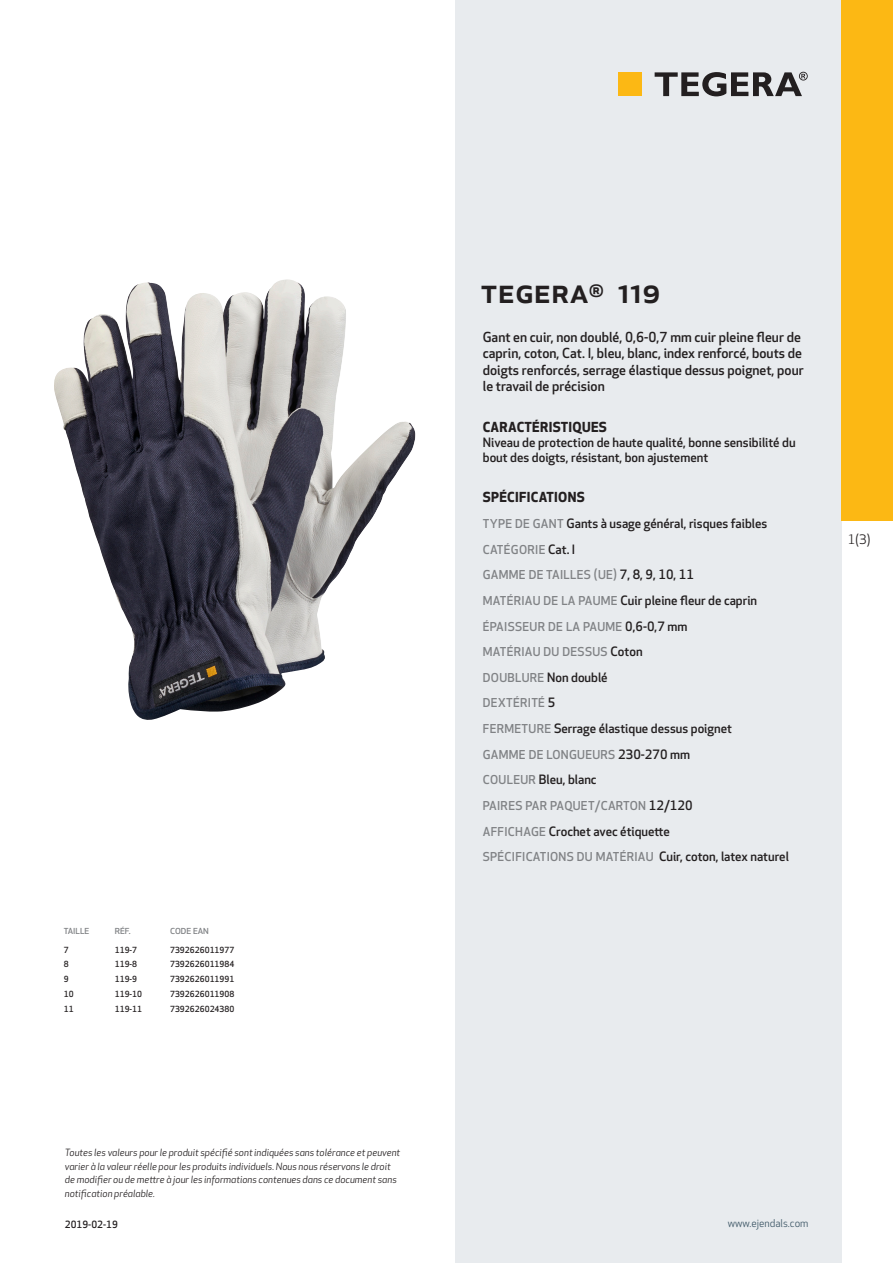
<style>
.page{position:relative;width:893px;height:1263px;background:#fff}
.page>*{position:absolute;margin:0;border:0;box-sizing:border-box;transform-origin:0 0}
.prodname{font:500 34.5px "Apex New";color:#231f20}
.Funktion_body{font:500 13.5px/16.5px "Apex New";color:#231f20}
.Funktion_body-2{font:700 13.5px "Apex New";letter-spacing:.025em;color:#231f20}
.t1{font:12.75px "Apex New";color:#231f20}
.Funktion_body-3{font:500 12.6px/15px "Apex New";color:#231f20}
.Funktion_body-4{font:500 12px "Apex New";letter-spacing:.025em;color:#808285}
.t2{font:10.5px "Apex New";color:#405968}
.t3{font:italic 9.75px/13.5px "Apex New";color:#231f20}
.Sidfot_datum{font:500 9.75px "Apex New";color:#231f20}
.ArticleTable_body{font:500 8.25px "Apex New";color:#231f20}
.ArticeTable_header{font:500 8.1px "Apex New";color:#808285;scale:1.06 1}
.s1{font-size:12px;color:#808285}
.s2{font-size:12.6px;color:#231f20}
</style>
<div class="page">
<div style="left:455px;top:0;width:387px;height:1263px;background:#e8ebee"></div>
<div style="left:842px;top:0;width:51px;height:520px;background:#fcb814"></div>
<img style="left:54px;top:282px;width:362px;height:438px">
<div style="left:618px;top:72px;width:24px;height:24px;background:#fcb814"></div>
<svg style="left:655px;top:72px;width:153px;height:24px"></svg>
<p class="ArticeTable_header" style="left:64px;top:925px;width:26px">TAILLE</p>
<p class="ArticeTable_header" style="left:115px;top:925px;width:16px">RÉF.</p>
<p class="ArticeTable_header" style="left:170px;top:925px;width:38px">CODE EAN</p>
<p class="ArticleTable_body" style="left:64px;top:944px;width:6px">7</p>
<p class="ArticleTable_body" style="left:115px;top:944px;width:24px">119-7</p>
<p class="ArticleTable_body" style="left:170px;top:944px;width:66px">7392626011977</p>
<p class="ArticleTable_body" style="left:64px;top:959px;width:6px">8</p>
<p class="ArticleTable_body" style="left:115px;top:959px;width:24px">119-8</p>
<p class="ArticleTable_body" style="left:170px;top:959px;width:66px">7392626011984</p>
<p class="ArticleTable_body" style="left:64px;top:973px;width:6px">9</p>
<p class="ArticleTable_body" style="left:115px;top:973px;width:24px">119-9</p>
<p class="ArticleTable_body" style="left:170px;top:973px;width:66px">7392626011991</p>
<p class="ArticleTable_body" style="left:64px;top:988px;width:11px">10</p>
<p class="ArticleTable_body" style="left:115px;top:988px;width:29px">119-10</p>
<p class="ArticleTable_body" style="left:170px;top:988px;width:66px">7392626011908</p>
<p class="ArticleTable_body" style="left:64px;top:1003px;width:11px">11</p>
<p class="ArticleTable_body" style="left:115px;top:1003px;width:29px">119-11</p>
<p class="ArticleTable_body" style="left:170px;top:1003px;width:66px">7392626024380</p>
<p class="t3" style="left:65px;top:1146px;width:337px">Toutes les valeurs pour le produit spécifié sont indiquées sans tolérance et peuvent varier à la valeur réelle pour les produits individuels. Nous nous réservons le droit de modifier ou de mettre à jour les informations contenues dans ce document sans notification préalable.</p>
<p class="Sidfot_datum" style="left:65px;top:1218px;width:54px">2019-02-19</p>
<p class="prodname" style="left:480px;top:267px;width:182px">TEGERA<sup>®</sup> 119</p>
<p class="Funktion_body" style="left:483px;top:328px;width:322px">Gant en cuir, non doublé, 0,6-0,7 mm cuir pleine fleur de caprin, coton, Cat. I, bleu, blanc, index renforcé, bouts de doigts renforcés, serrage élastique dessus poignet, pour le travail de précision</p>
<p class="Funktion_body-2" style="left:483px;top:417px;width:126px">CARACTÉRISTIQUES</p>
<p class="Funktion_body-3" style="left:483px;top:434px;width:314px">Niveau de protection de haute qualité, bonne sensibilité du bout des doigts, résistant, bon ajustement</p>
<p class="Funktion_body-2" style="left:483px;top:488px;width:103px">SPÉCIFICATIONS</p>
<p class="Funktion_body-3" style="left:483px;top:516px;width:286px"><span class="s1">TYPE DE GANT</span> Gants à usage général, risques faibles</p>
<p class="Funktion_body-4" style="left:483px;top:541px;width:94px">CATÉGORIE <span class="s2">Cat. I</span></p>
<p class="Funktion_body-4" style="left:483px;top:567px;width:213px">GAMME DE TAILLES (UE) <span class="s2">7, 8, 9, 10, 11</span></p>
<p class="Funktion_body-3" style="left:483px;top:592px;width:276px"><span class="s1">MATÉRIAU DE LA PAUME</span> Cuir pleine fleur de caprin</p>
<p class="Funktion_body-4" style="left:483px;top:618px;width:206px">ÉPAISSEUR DE LA PAUME <span class="s2">0,6-0,7 mm</span></p>
<p class="Funktion_body-4" style="left:483px;top:644px;width:161px">MATÉRIAU DU DESSUS <span class="s2">Coton</span></p>
<p class="Funktion_body-3" style="left:483px;top:669px;width:126px"><span class="s1">DOUBLURE</span> Non doublé</p>
<p class="Funktion_body-4" style="left:483px;top:695px;width:74px">DEXTÉRITÉ <span class="s2">5</span></p>
<p class="Funktion_body-3" style="left:483px;top:721px;width:251px"><span class="s1">FERMETURE</span> Serrage élastique dessus poignet</p>
<p class="Funktion_body-4" style="left:483px;top:746px;width:209px">GAMME DE LONGUEURS <span class="s2">230-270 mm</span></p>
<p class="Funktion_body-3" style="left:483px;top:772px;width:115px"><span class="s1">COULEUR</span> Bleu, blanc</p>
<p class="Funktion_body-4" style="left:483px;top:797px;width:211px">PAIRES PAR PAQUET/CARTON <span class="s2">12/120</span></p>
<p class="Funktion_body-3" style="left:483px;top:823px;width:189px"><span class="s1">AFFICHAGE</span> Crochet avec étiquette</p>
<p class="Funktion_body-4" style="left:483px;top:849px;width:308px">SPÉCIFICATIONS DU MATÉRIAU <span class="s2">Cuir, coton, latex naturel</span></p>
<p class="t1" style="left:848px;top:531px;width:24px">1(3)</p>
<p class="t2" style="left:728px;top:1217px;width:82px">www.ejendals.com</p>
</div>
